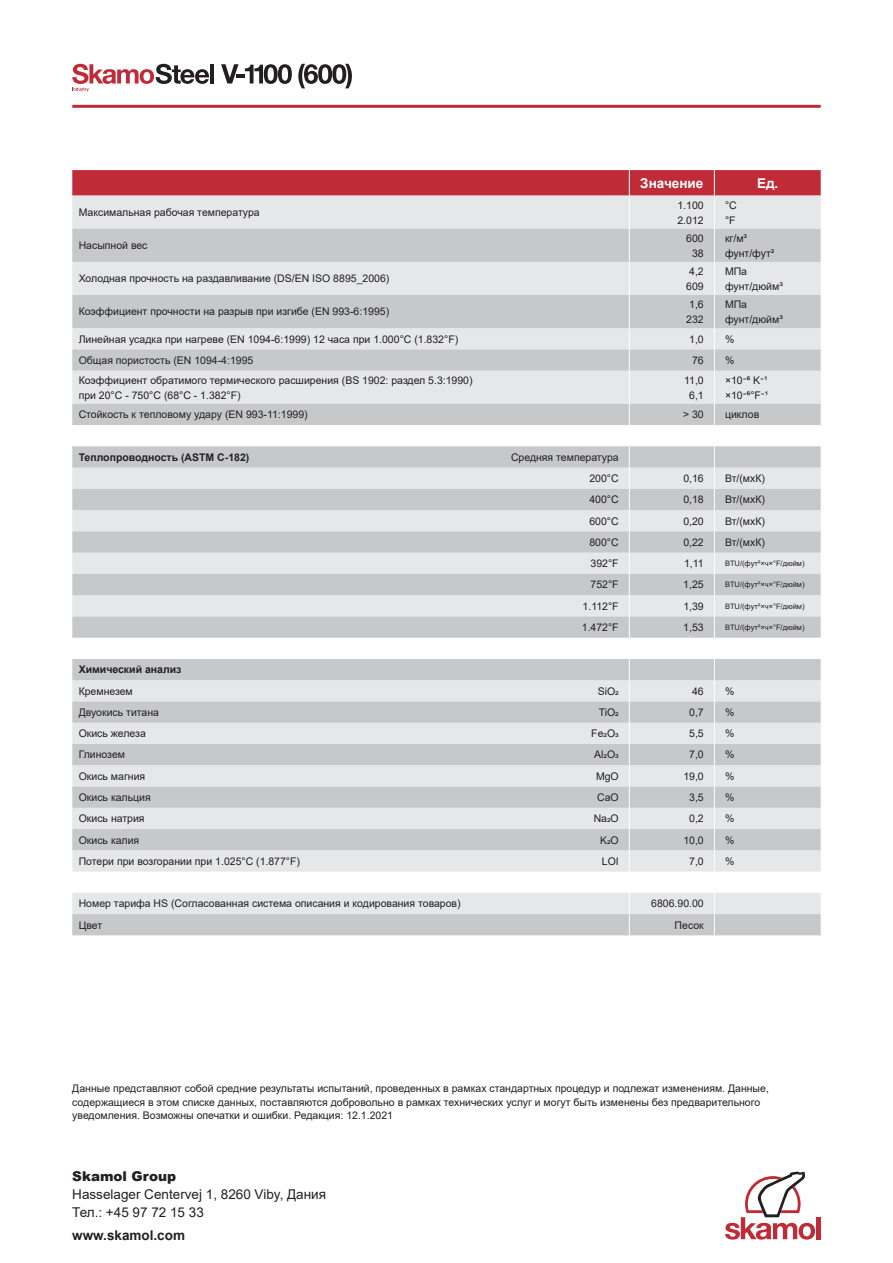
<style>
.page{position:relative;width:893px;height:1263px;background:#fff}
.page>*{position:absolute;margin:0;border:0;box-sizing:border-box;transform-origin:0 0}
.t1{font:13.5px/18px "Arial";color:#231f20}
.t2{font:700 13.5px "Arial";color:#231f20}
.t3{font:700 13.5px "Arial";color:#fff}
.t4{font:900 13.5px "Arial";color:#231f20}
.t5{font:10.5px/15px "Arial";color:#231f20}
.t6{font:700 10.5px "Arial";color:#231f20}
.t7{font:7.5px "Arial";color:#231f20}
</style>
<div class="page">
<hr style="left:210px;top:64px;width:4px;height:19px;background:#231f20">
<svg style="left:221px;top:64px;width:71px;height:20px"></svg>
<svg style="left:298px;top:64px;width:54px;height:24px"></svg>
<svg style="left:72px;top:64px;width:137px;height:27px"></svg>
<svg style="left:72px;top:170px;width:749px;height:26px;background:#c0313c"></svg>
<hr style="left:72px;top:105px;width:749px;height:3px;background:#bf2b37">
<div style="left:816px;top:1217px;width:5px;height:22px;background:#bf2b37"></div>
<svg style="left:725px;top:1171px;width:90px;height:68px"></svg>
<div style="left:72px;top:196px;width:749px;height:33px;background:#e6e7e9"></div>
<svg style="left:72px;top:229px;width:749px;height:706px;background:#d9dadc"></svg>
<hr style="left:629px;top:196px;width:1px;height:33px;background:#fff">
<hr style="left:714px;top:196px;width:1px;height:33px;background:#fff">
<hr style="left:629px;top:229px;width:1px;height:33px;background:#fff">
<hr style="left:714px;top:229px;width:1px;height:33px;background:#fff">
<hr style="left:629px;top:262px;width:1px;height:33px;background:#fff">
<hr style="left:714px;top:262px;width:1px;height:33px;background:#fff">
<hr style="left:629px;top:295px;width:1px;height:33px;background:#fff">
<hr style="left:714px;top:295px;width:1px;height:33px;background:#fff">
<svg style="left:629px;top:328px;width:1px;height:43px"></svg>
<svg style="left:714px;top:328px;width:1px;height:43px"></svg>
<hr style="left:629px;top:371px;width:1px;height:33px;background:#fff">
<hr style="left:714px;top:371px;width:1px;height:33px;background:#fff">
<svg style="left:629px;top:404px;width:1px;height:531px"></svg>
<svg style="left:714px;top:404px;width:1px;height:531px"></svg>
<p class="t3" style="left:640px;top:173px;width:65px">Значение</p>
<p class="t3" style="left:757px;top:173px;width:23px">Ед.</p>
<p class="t5" style="left:79px;top:205px;width:183px">Максимальная рабочая температура</p>
<p class="t5" style="left:677px;top:197px;width:28px">1.100<br>2.012</p>
<p class="t5" style="left:725px;top:197px;width:13px">°C °F</p>
<p class="t5" style="left:79px;top:238px;width:70px">Насыпной вес</p>
<p class="t5" style="left:686px;top:230px;width:19px;text-align:center">600<br>38</p>
<p class="t5" style="left:725px;top:230px;width:51px">кг/м³ фунт/фут³</p>
<p class="t5" style="left:79px;top:271px;width:312px">Холодная прочность на раздавливание (DS/EN ISO 8895_2006)</p>
<p class="t5" style="left:686px;top:264px;width:19px">4,2<br>609</p>
<p class="t5" style="left:725px;top:264px;width:59px">МПа фунт/дюйм³</p>
<p class="t5" style="left:79px;top:304px;width:312px">Коэффициент прочности на разрыв при изгибе (EN 993-6:1995)</p>
<p class="t5" style="left:686px;top:297px;width:19px">1,6<br>232</p>
<p class="t5" style="left:725px;top:297px;width:59px">МПа фунт/дюйм³</p>
<p class="t5" style="left:79px;top:331px;width:381px">Линейная усадка при нагреве (EN 1094-6:1999) 12 часа при 1.000°C (1.832°F)</p>
<p class="t5" style="left:689px;top:331px;width:16px">1,0</p>
<p class="t5" style="left:725px;top:331px;width:11px">%</p>
<p class="t5" style="left:79px;top:353px;width:176px">Общая пористость (EN 1094-4:1995</p>
<p class="t5" style="left:692px;top:353px;width:13px">76</p>
<p class="t5" style="left:725px;top:353px;width:11px">%</p>
<p class="t5" style="left:79px;top:372px;width:395px">Коэффициент обратимого термического расширения (BS 1902: раздел 5.3:1990) при 20°C - 750°C (68°C - 1.382°F)</p>
<p class="t5" style="left:684px;top:372px;width:21px;text-align:center">11,0<br>6,1</p>
<p class="t5" style="left:725px;top:372px;width:45px">× 1 0 K⁶־ ¹־ ×10־⁶°F ¹־</p>
<p class="t5" style="left:79px;top:407px;width:231px">Стойкость к тепловому удару (EN 993-11:1999)</p>
<p class="t5" style="left:683px;top:407px;width:22px">&gt; 30</p>
<p class="t5" style="left:725px;top:407px;width:36px">циклов</p>
<p class="t6" style="left:79px;top:450px;width:172px">Теплопроводность (ASTM C-182)</p>
<p class="t5" style="left:511px;top:446px;width:109px;line-height:21.3px;text-align:right">Средняя температура<br>200°C</p>
<p class="t5" style="left:683px;top:471px;width:22px">0,16</p>
<p class="t5" style="left:725px;top:471px;width:41px">Вт/(мхК)</p>
<p class="t5" style="left:589px;top:492px;width:31px">400°C</p>
<p class="t5" style="left:683px;top:492px;width:22px">0,18</p>
<p class="t5" style="left:725px;top:492px;width:41px">Вт/(мхК)</p>
<p class="t5" style="left:589px;top:513px;width:31px">600°C</p>
<p class="t5" style="left:683px;top:513px;width:22px">0,20</p>
<p class="t5" style="left:725px;top:513px;width:41px">Вт/(мхК)</p>
<p class="t5" style="left:589px;top:535px;width:31px">800°C</p>
<p class="t5" style="left:683px;top:535px;width:22px">0,22</p>
<p class="t5" style="left:725px;top:535px;width:41px">Вт/(мхК)</p>
<p class="t5" style="left:591px;top:556px;width:30px">392°F</p>
<p class="t5" style="left:684px;top:556px;width:21px">1,11</p>
<p class="t7" style="left:725px;top:558px;width:81px">BTU/(фут²×ч×°F/дюйм)</p>
<p class="t5" style="left:591px;top:577px;width:30px">752°F</p>
<p class="t5" style="left:683px;top:577px;width:22px">1,25</p>
<p class="t7" style="left:725px;top:579px;width:81px">BTU/(фут²×ч×°F/дюйм)</p>
<p class="t5" style="left:583px;top:598px;width:38px">1.112°F</p>
<p class="t5" style="left:683px;top:598px;width:22px">1,39</p>
<p class="t7" style="left:725px;top:601px;width:81px">BTU/(фут²×ч×°F/дюйм)</p>
<p class="t5" style="left:582px;top:620px;width:38px">1.472°F</p>
<p class="t5" style="left:683px;top:620px;width:22px">1,53</p>
<p class="t7" style="left:725px;top:622px;width:81px">BTU/(фут²×ч×°F/дюйм)</p>
<p class="t6" style="left:79px;top:662px;width:104px">Химический анализ</p>
<p class="t5" style="left:79px;top:683px;width:56px">Кремнезем</p>
<p class="t5" style="left:598px;top:683px;width:22px">SiO2</p>
<p class="t5" style="left:692px;top:683px;width:13px">46</p>
<p class="t5" style="left:725px;top:683px;width:11px">%</p>
<p class="t5" style="left:79px;top:705px;width:82px">Двуокись титана</p>
<p class="t5" style="left:599px;top:705px;width:22px">TiO2</p>
<p class="t5" style="left:689px;top:705px;width:16px">0,7</p>
<p class="t5" style="left:725px;top:705px;width:11px">%</p>
<p class="t5" style="left:79px;top:726px;width:69px">Окись железа</p>
<p class="t5" style="left:591px;top:726px;width:29px">Fe2O3</p>
<p class="t5" style="left:689px;top:726px;width:16px">5,5</p>
<p class="t5" style="left:725px;top:726px;width:11px">%</p>
<p class="t5" style="left:79px;top:747px;width:48px">Глинозем</p>
<p class="t5" style="left:594px;top:747px;width:26px">Al2O3</p>
<p class="t5" style="left:689px;top:747px;width:16px">7,0</p>
<p class="t5" style="left:725px;top:747px;width:11px">%</p>
<p class="t5" style="left:79px;top:768px;width:68px">Окись магния</p>
<p class="t5" style="left:596px;top:768px;width:24px">MgO</p>
<p class="t5" style="left:683px;top:768px;width:22px">19,0</p>
<p class="t5" style="left:725px;top:768px;width:11px">%</p>
<p class="t5" style="left:79px;top:790px;width:74px">Окись кальция</p>
<p class="t5" style="left:597px;top:790px;width:23px">CaO</p>
<p class="t5" style="left:689px;top:790px;width:16px">3,5</p>
<p class="t5" style="left:725px;top:790px;width:11px">%</p>
<p class="t5" style="left:79px;top:811px;width:67px">Окись натрия</p>
<p class="t5" style="left:594px;top:811px;width:27px">Na2O</p>
<p class="t5" style="left:689px;top:811px;width:16px">0,2</p>
<p class="t5" style="left:725px;top:811px;width:11px">%</p>
<p class="t5" style="left:79px;top:832px;width:62px">Окись калия</p>
<p class="t5" style="left:600px;top:832px;width:20px">K2O</p>
<p class="t5" style="left:683px;top:832px;width:22px">10,0</p>
<p class="t5" style="left:725px;top:832px;width:11px">%</p>
<p class="t5" style="left:79px;top:853px;width:223px">Потери при возгорании при 1.025°C (1.877°F)</p>
<p class="t5" style="left:602px;top:853px;width:18px">LOI</p>
<p class="t5" style="left:689px;top:853px;width:16px">7,0</p>
<p class="t5" style="left:725px;top:853px;width:11px">%</p>
<p class="t5" style="left:79px;top:896px;width:383px">Номер тарифа HS (Согласованная система описания и кодирования товаров)</p>
<p class="t5" style="left:651px;top:896px;width:54px">6806.90.00</p>
<p class="t5" style="left:79px;top:917px;width:25px">Цвет</p>
<p class="t5" style="left:675px;top:917px;width:31px">Песок</p>
<p class="t5" style="left:72px;top:1081px;width:698px;line-height:13.5px">Данные представляют собой средние результаты испытаний, проведенных в рамках стандартных процедур и подлежат изменениям. Данные, содержащиеся в этом списке данных, поставляются добровольно в рамках технических услуг и могут быть изменены без предварительного уведомления. Возможны опечатки и ошибки. Редакция: 12.1.2021</p>
<p class="t4" style="left:72px;top:1166px;width:105px">Skamol Group</p>
<p class="t1" style="left:72px;top:1185px;width:255px">Hasselager Centervej 1, 8260 Viby, Дания<br>Тел.: +45 97 72 15 33</p>
<p class="t2" style="left:72px;top:1225px;width:114px">www.skamol.com</p>
</div>
